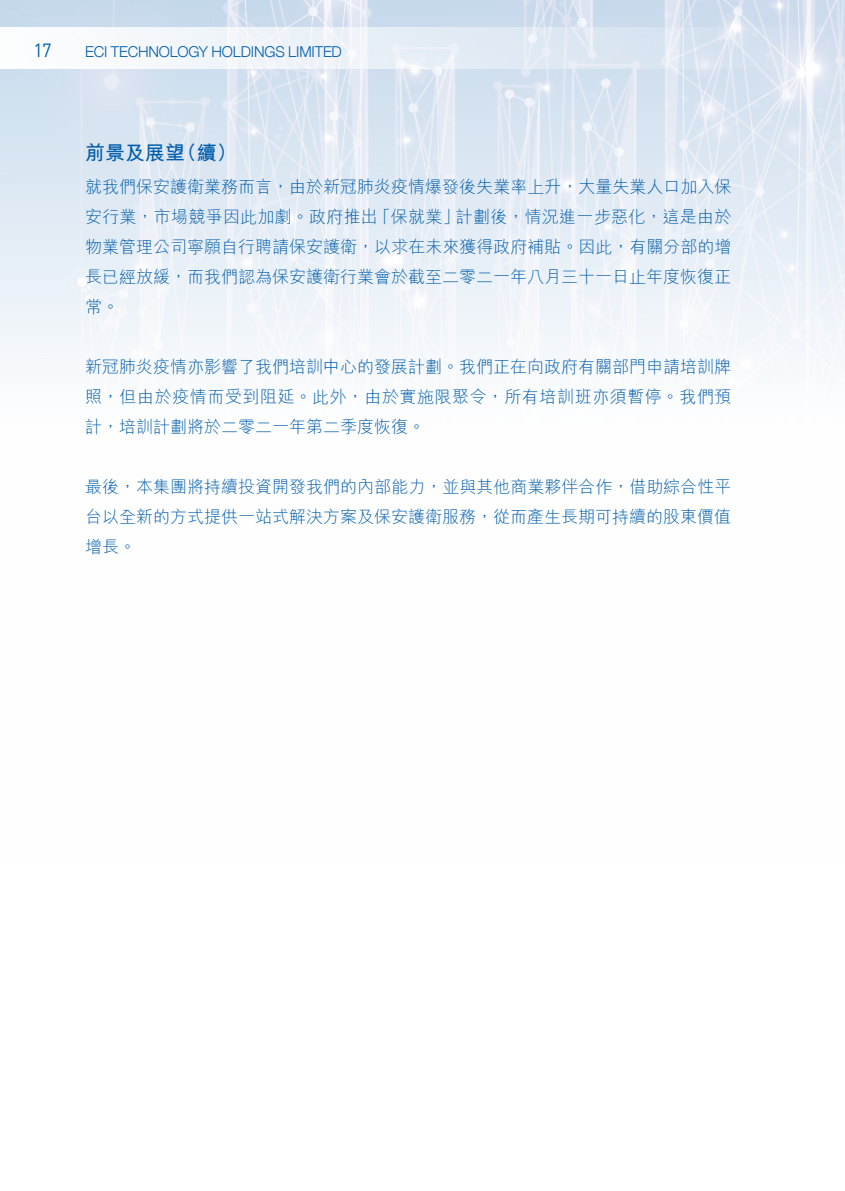
<style>
.page{position:relative;width:845px;height:1191px;background:#fff}
.page>*{position:absolute;margin:0;border:0;box-sizing:border-box;transform-origin:0 0}
.Subhead_1{font:700 20px "M Hei HK";color:#015dab}
.t1{font:18.8px "DIN";color:#015dab;scale:.95 1}
.Body_Text{font:300 17px/30px "M Hei HK";color:#015dab;text-align:justify}
.t2{font:300 15px "Helvetica Neue";letter-spacing:-.01em;color:#015dab}
</style>
<div class="page">
<img style="left:0;top:0;width:844px;height:365px">
<svg style="left:0;top:27px;width:845px;height:41px"></svg>
<p class="t1" style="left:34px;top:39px;width:20px">17</p>
<p class="t2" style="left:85px;top:39px;width:258px">ECI TECHNOLOGY HOLDINGS LIMITED</p>
<p class="Subhead_1" style="left:85px;top:138px;width:153px">前景及展望（續）</p>
<p class="Body_Text" style="left:85px;top:171px;width:648px">就我們保安護衛業務而言，由於新冠肺炎疫情爆發後失業率上升，大量失業人口加入保安行業，市場競爭因此加劇。政府推出「保就業」計劃後，情況進一步惡化，這是由於物業管理公司寧願自行聘請保安護衛，以求在未來獲得政府補貼。因此，有關分部的增長已經放緩，而我們認為保安護衛行業會於截至二零二一年八月三十一日止年度恢復正常。</p>
<p class="Body_Text" style="left:85px;top:351px;width:648px">新冠肺炎疫情亦影響了我們培訓中心的發展計劃。我們正在向政府有關部門申請培訓牌照，但由於疫情而受到阻延。此外，由於實施限聚令，所有培訓班亦須暫停。我們預計，培訓計劃將於二零二一年第二季度恢復。</p>
<p class="Body_Text" style="left:85px;top:471px;width:648px">最後，本集團將持續投資開發我們的內部能力，並與其他商業夥伴合作，借助綜合性平台以全新的方式提供一站式解決方案及保安護衛服務，從而產生長期可持續的股東價值增長。</p>
</div>
